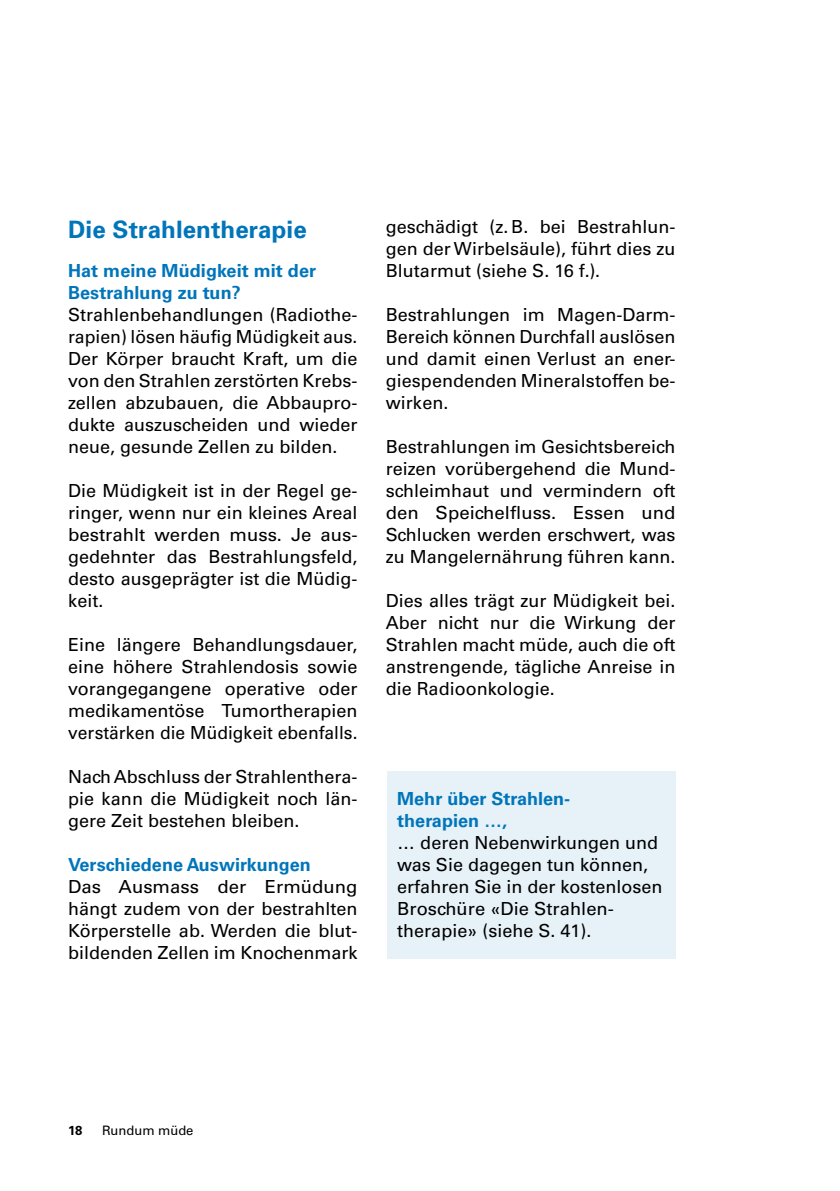
<style>
.page{position:relative;width:840px;height:1191px;background:#fff}
.page>*{position:absolute;margin:0;border:0;box-sizing:border-box;transform-origin:0 0}
.t1{font:700 24px "Univers";letter-spacing:.005em;color:#0075ba}
.t2{font:18px/22px "Univers LT Std";color:#000;text-align:justify}
.t3{font:700 18px/22px "Univers LT Std";letter-spacing:.005em;color:#0075ba}
.t4{font:13px "Univers LT Std";color:#000}
.t5{font:700 13px "Univers LT Std";color:#000}
</style>
<div class="page">
<div style="left:387px;top:771px;width:288px;height:188px;background:#e6f1f8"></div>
<h1 class="t1" style="left:68px;top:214px;width:240px">Die Strahlentherapie</h1>
<p class="t3" style="left:68px;top:260px;width:249px">Hat meine Müdigkeit mit der<br>Bestrahlung zu tun?</p>
<p class="t2" style="left:68px;top:303px;width:291px">Strahlenbehandlungen (Radiothe&shy;rapien) lösen häufig Müdigkeit aus.<br>Der Körper braucht Kraft, um die von den Strahlen zerstörten Krebs&shy;zellen abzubauen, die Abbaupro&shy;dukte auszuscheiden und wieder neue, gesunde Zellen zu bilden.</p>
<p class="t2" style="left:68px;top:479px;width:291px">Die Müdigkeit ist in der Regel ge&shy;ringer, wenn nur ein kleines Areal bestrahlt werden muss. Je aus&shy;gedehnter das Bestrahlungsfeld, desto ausgeprägter ist die Müdig&shy;keit.</p>
<p class="t2" style="left:68px;top:633px;width:291px">Eine längere Behandlungsdauer, eine höhere Strahlendosis sowie vorangegangene operative oder medikamentöse Tumortherapien verstärken die Müdigkeit ebenfalls.</p>
<p class="t2" style="left:68px;top:766px;width:291px">Nach Abschluss der Strahlenthera&shy;pie kann die Müdigkeit noch län&shy;gere Zeit bestehen bleiben.</p>
<p class="t3" style="left:68px;top:854px;width:244px">Verschiedene Auswirkungen</p>
<p class="t2" style="left:68px;top:876px;width:291px">Das Ausmass der Ermüdung hängt zudem von der bestrahlten Körperstelle ab. Werden die blut&shy;bildenden Zellen im Knochenmark</p>
<p class="t2" style="left:386px;top:215px;width:291px">geschädigt (z. B. bei Bestrahlun&shy;gen der Wirbelsäule), führt dies zu Blutarmut (siehe S. 16 f.).</p>
<p class="t2" style="left:386px;top:303px;width:291px">Bestrahlungen im Magen-Darm-Bereich können Durchfall auslösen und damit einen Verlust an ener&shy;giespendenden Mineralstoffen be&shy;wirken.</p>
<p class="t2" style="left:386px;top:435px;width:291px">Bestrahlungen im Gesichtsbereich reizen vorübergehend die Mund&shy;schleimhaut und vermindern oft den Speichelfluss. Essen und Schlucken werden erschwert, was zu Mangelernährung führen kann.</p>
<p class="t2" style="left:386px;top:589px;width:291px">Dies alles trägt zur Müdigkeit bei.<br>Aber nicht nur die Wirkung der Strahlen macht müde, auch die oft anstrengende, tägliche Anreise in die Radioonkologie.</p>
<p class="t3" style="left:397px;top:788px;width:174px">Mehr über Strahlen&shy;therapien …,</p>
<p class="t2" style="left:397px;top:831px;width:267px;text-align:left">… deren Nebenwirkungen und was Sie dagegen tun können, erfahren Sie in der kostenlosen<br>Broschüre «Die Strahlen&shy;therapie» (siehe S. 41).</p>
<p class="t5" style="left:68px;top:1123px;width:16px">18</p>
<p class="t4" style="left:102px;top:1123px;width:93px">Rundum müde</p>
</div>
